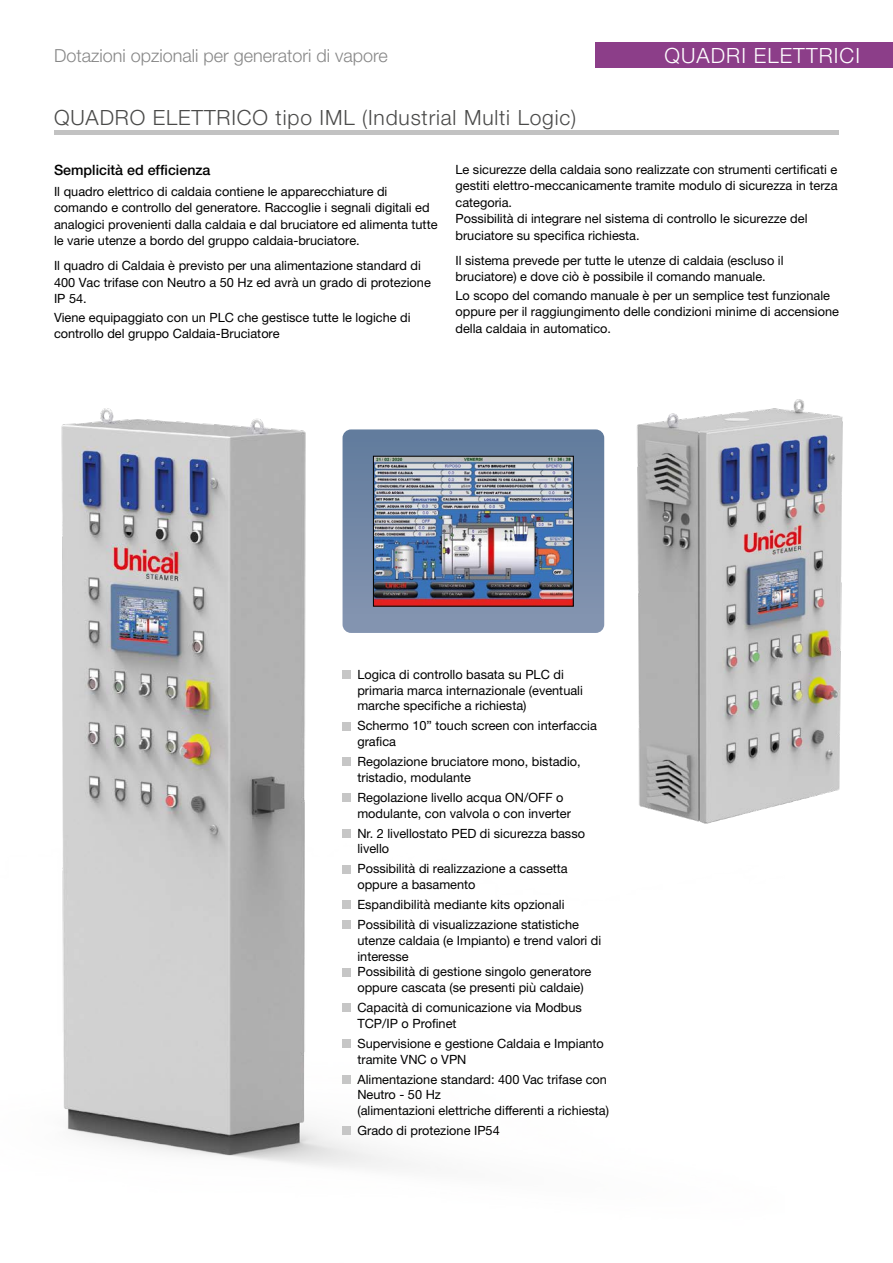
<style>
.page{position:relative;width:893px;height:1263px;background:#fff}
.page>*{position:absolute;margin:0;border:0;box-sizing:border-box;transform-origin:0 0}
.t1{font:300 21px "Helvetica Neue";letter-spacing:.04em;color:#4a4a49}
.t2{font:300 21px "Helvetica Neue";letter-spacing:.05em;color:#fff}
.t3{font:300 18px "Helvetica Neue";color:#878787}
.t4{font:500 14.25px "Helvetica Neue";color:#000}
.t5{font:12.75px/15.8px "Helvetica Neue";color:#000}
</style>
<div class="page">
<hr style="left:54px;top:131px;width:785px;height:4px;background:#c2c2c2">
<div style="left:595px;top:42px;width:298px;height:26px;background:#8c3e89"></div>
<img style="left:61px;top:408px;width:544px;height:760px">
<svg style="left:343px;top:429px;width:261px;height:204px;background:#7387a5"></svg>
<img style="left:375px;top:458px;width:197px;height:146px">
<div style="left:373px;top:456px;width:201px;height:150px;border:1px solid #000"></div>
<div style="left:343px;top:670px;width:8px;height:9px;background:#c6c6c6"></div>
<div style="left:343px;top:722px;width:8px;height:8px;background:#c6c6c6"></div>
<div style="left:343px;top:758px;width:8px;height:8px;background:#c6c6c6"></div>
<div style="left:343px;top:793px;width:8px;height:9px;background:#c6c6c6"></div>
<div style="left:343px;top:829px;width:8px;height:9px;background:#c6c6c6"></div>
<div style="left:343px;top:865px;width:8px;height:8px;background:#c6c6c6"></div>
<div style="left:343px;top:901px;width:8px;height:8px;background:#c6c6c6"></div>
<div style="left:343px;top:921px;width:8px;height:8px;background:#c6c6c6"></div>
<div style="left:343px;top:968px;width:8px;height:8px;background:#c6c6c6"></div>
<div style="left:343px;top:1004px;width:8px;height:8px;background:#c6c6c6"></div>
<div style="left:343px;top:1039px;width:8px;height:9px;background:#c6c6c6"></div>
<div style="left:343px;top:1075px;width:8px;height:9px;background:#c6c6c6"></div>
<div style="left:343px;top:1127px;width:8px;height:8px;background:#c6c6c6"></div>
<img style="left:637px;top:399px;width:206px;height:425px">
<h2 class="t3" style="left:54px;top:45px;width:335px">Dotazioni opzionali per generatori di vapore</h2>
<h1 class="t2" style="left:664px;top:43px;width:197px">QUADRI ELETTRICI</h1>
<h1 class="t1" style="left:54px;top:105px;width:524px">QUADRO ELETTRICO tipo IML (Industrial Multi Logic)</h1>
<p class="t4" style="left:54px;top:161px;width:158px">Semplicità ed efficienza</p>
<p class="t5" style="left:54px;top:183px;width:385px;line-height:16.5px">Il quadro elettrico di caldaia contiene le apparecchiature di comando e controllo del generatore. Raccoglie i segnali digitali ed analogici provenienti dalla caldaia e dal bruciatore ed alimenta tutte le varie utenze a bordo del gruppo caldaia-bruciatore.</p>
<p class="t5" style="left:54px;top:257px;width:378px;line-height:16.5px">Il quadro di Caldaia è previsto per una alimentazione standard di<br>400 Vac trifase con Neutro a 50 Hz ed avrà un grado di protezione<br>IP 54.</p>
<p class="t5" style="left:54px;top:309px;width:358px;line-height:16.5px">Viene equipaggiato con un PLC che gestisce tutte le logiche di controllo del gruppo Caldaia-Bruciatore</p>
<p class="t5" style="left:455px;top:161px;width:384px;line-height:16.5px">Le sicurezze della caldaia sono realizzate con strumenti certificati e gestiti elettro-meccanicamente tramite modulo di sicurezza in terza categoria.<br>Possibilità di integrare nel sistema di controllo le sicurezze del bruciatore su specifica richiesta.</p>
<p class="t5" style="left:455px;top:252px;width:329px;line-height:16.5px">Il sistema prevede per tutte le utenze di caldaia (escluso il bruciatore) e dove ciò è possibile il comando manuale.</p>
<p class="t5" style="left:455px;top:287px;width:385px;line-height:16.5px">Lo scopo del comando manuale è per un semplice test funzionale oppure per il raggiungimento delle condizioni minime di accensione della caldaia in automatico.</p>
<p class="t5" style="left:357px;top:666px;width:227px">Logica di controllo basata su PLC di primaria marca internazionale (eventuali marche specifiche a richiesta)</p>
<p class="t5" style="left:357px;top:718px;width:241px">Schermo 10” touch screen con interfaccia grafica</p>
<p class="t5" style="left:357px;top:753px;width:225px">Regolazione bruciatore mono, bistadio, tristadio, modulante</p>
<p class="t5" style="left:357px;top:789px;width:215px">Regolazione livello acqua ON/OFF o modulante, con valvola o con inverter</p>
<p class="t5" style="left:357px;top:825px;width:229px">Nr. 2 livellostato PED di sicurezza basso livello</p>
<p class="t5" style="left:357px;top:861px;width:212px">Possibilità di realizzazione a cassetta oppure a basamento</p>
<p class="t5" style="left:357px;top:894px;width:223px;line-height:20px">Espandibilità mediante kits opzionali<br>Possibilità di visualizzazione statistiche</p>
<p class="t5" style="left:357px;top:932px;width:245px">utenze caldaia (e Impianto) e trend valori di interesse<br>Possibilità di gestione singolo generatore oppure cascata (se presenti più caldaie)</p>
<p class="t5" style="left:357px;top:999px;width:226px">Capacità di comunicazione via Modbus<br>TCP/IP o Profinet</p>
<p class="t5" style="left:357px;top:1035px;width:248px">Supervisione e gestione Caldaia e Impianto tramite VNC o VPN</p>
<p class="t5" style="left:357px;top:1071px;width:253px">Alimentazione standard: 400 Vac trifase con<br>Neutro - 50 Hz<br>(alimentazioni elettriche differenti a richiesta)</p>
<p class="t5" style="left:357px;top:1122px;width:144px">Grado di protezione IP54</p>
</div>
